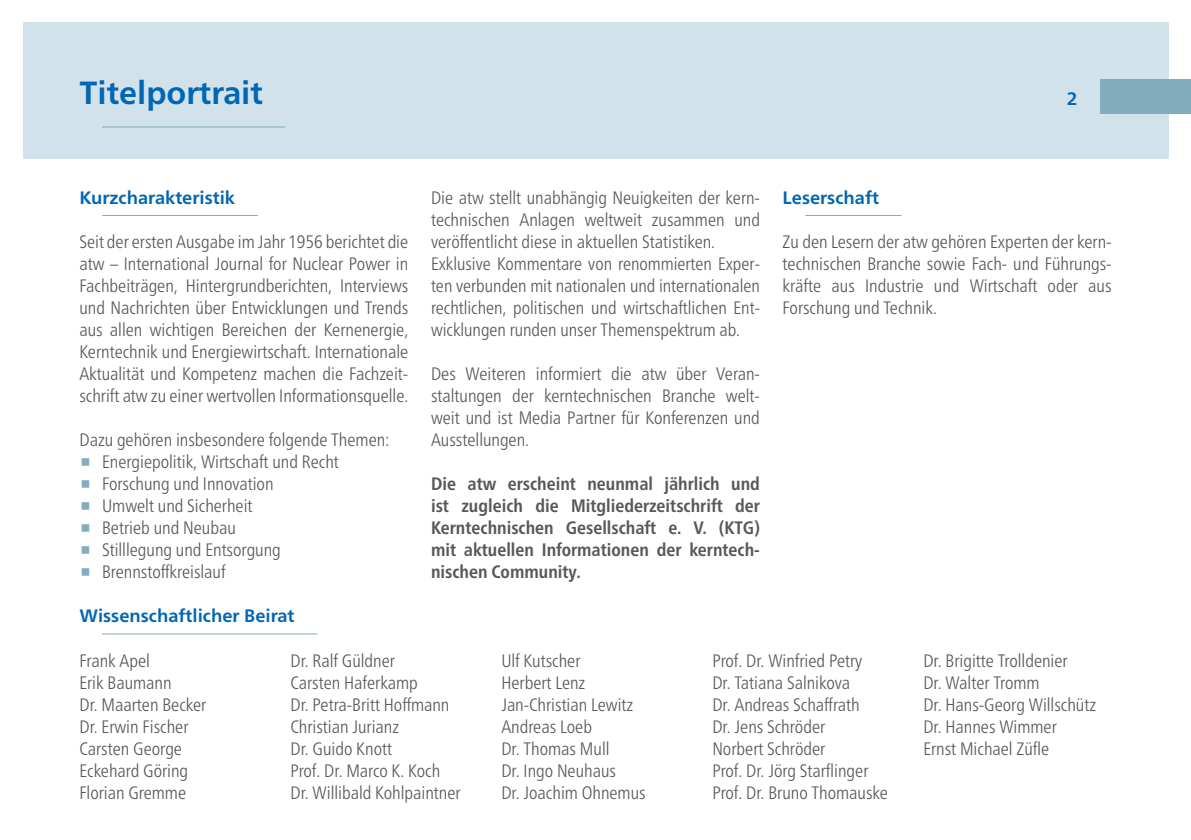
<style>
.page{position:relative;width:1191px;height:840px;background:#fff}
.page>*{position:absolute;margin:0;border:0;box-sizing:border-box;transform-origin:0 0}
.t1{font:700 32px "Frutiger Neue LT Pro";color:#0166b3}
.t2{font:300 condensed 18px/22px "Frutiger Neue LT Pro";color:#57585a}
.t3{font:700 condensed 18px/22px "Frutiger Neue LT Pro";color:#57585a;text-align:justify}
.t4{font:700 18px "Frutiger Neue LT Pro";color:#0166b3}
</style>
<div class="page">
<div style="left:23px;top:23px;width:1145px;height:136px;background:#d1e2eb"></div>
<div style="left:1100px;top:79px;width:91px;height:34px;background:#81adbc"></div>
<hr style="left:102px;top:126px;width:184px;height:1px;background:#81adbc">
<hr style="left:102px;top:215px;width:156px;height:1px;background:#81adbc">
<hr style="left:805px;top:215px;width:96px;height:1px;background:#81adbc">
<hr style="left:102px;top:633px;width:215px;height:1px;background:#81adbc">
<h1 class="t1" style="left:79px;top:74px;width:185px">Titelportrait</h1>
<p class="t4" style="left:1066px;top:87px;width:12px">2</p>
<p class="t4" style="left:79px;top:186px;width:157px">Kurzcharakteristik</p>
<p class="t2" style="left:79px;top:230px;width:330px;text-align:justify">Seit der ersten Ausgabe im Jahr 1956 berichtet die atw – International Journal for Nuclear Power in Fachbeiträgen, Hintergrundberichten, Interviews und Nachrichten über Entwicklungen und Trends aus allen wichtigen Bereichen der Kernenergie, Kerntechnik und Energiewirtschaft. Internationale Aktualität und Kompetenz machen die Fachzeit&shy;schrift atw zu einer wertvollen Informationsquelle.</p>
<p class="t2" style="left:102px;top:428px;width:289px;text-indent:-23px">Dazu gehören insbesondere folgende Themen:<br>Energiepolitik, Wirtschaft und Recht<br>Forschung und Innovation<br>Umwelt und Sicherheit<br>Betrieb und Neubau<br>Stilllegung und Entsorgung<br>Brennstoffkreislauf</p>
<p class="t2" style="left:431px;top:186px;width:330px">Die atw stellt unabhängig Neuigkeiten der kern&shy;technischen Anlagen weltweit zusammen und veröffentlicht diese in aktuellen Statistiken.<br>Exklusive Kommentare von renommierten Exper&shy;ten verbunden mit nationalen und internationalen rechtlichen, politischen und wirtschaftlichen Ent&shy;wicklungen runden unser Themenspektrum ab.</p>
<p class="t2" style="left:431px;top:362px;width:330px;text-align:justify">Des Weiteren informiert die atw über Veran&shy;staltungen der kerntechnischen Branche welt&shy;weit und ist Media Partner für Konferenzen und Ausstellungen.</p>
<p class="t3" style="left:431px;top:472px;width:330px">Die atw erscheint neunmal jährlich und ist zugleich die Mitgliederzeitschrift der Kerntechnischen Gesellschaft e. V. (KTG) mit aktuellen Informationen der kerntech&shy;nischen Community.</p>
<p class="t4" style="left:782px;top:186px;width:98px">Leserschaft</p>
<p class="t2" style="left:782px;top:230px;width:330px;text-align:justify">Zu den Lesern der atw gehören Experten der kern&shy;technischen Branche sowie Fach- und Führungs&shy;kräfte aus Industrie und Wirtschaft oder aus Forschung und Technik.</p>
<p class="t4" style="left:79px;top:604px;width:217px">Wissenschaftlicher Beirat</p>
<p class="t2" style="left:79px;top:649px;width:128px">Frank Apel<br>Erik Baumann<br>Dr. Maarten Becker<br>Dr. Erwin Fischer<br>Carsten George<br>Eckehard Göring<br>Florian Gremme</p>
<p class="t2" style="left:290px;top:649px;width:172px">Dr. Ralf Güldner<br>Carsten Haferkamp<br>Dr. Petra-Britt Hoffmann<br>Christian Jurianz<br>Dr. Guido Knott<br>Prof. Dr. Marco K. Koch<br>Dr. Willibald Kohlpaintner</p>
<p class="t2" style="left:501px;top:649px;width:146px">Ulf Kutscher<br>Herbert Lenz<br>Jan-Christian Lewitz<br>Andreas Loeb<br>Dr. Thomas Mull<br>Dr. Ingo Neuhaus<br>Dr. Joachim Ohnemus</p>
<p class="t2" style="left:712px;top:649px;width:177px">Prof. Dr. Winfried Petry<br>Dr. Tatiana Salnikova<br>Dr. Andreas Schaffrath<br>Dr. Jens Schröder<br>Norbert Schröder<br>Prof. Dr. Jörg Starflinger<br>Prof. Dr. Bruno Thomauske</p>
<p class="t2" style="left:923px;top:649px;width:174px">Dr. Brigitte Trolldenier<br>Dr. Walter Tromm<br>Dr. Hans-Georg Willschütz<br>Dr. Hannes Wimmer<br>Ernst Michael Züfle</p>
</div>
